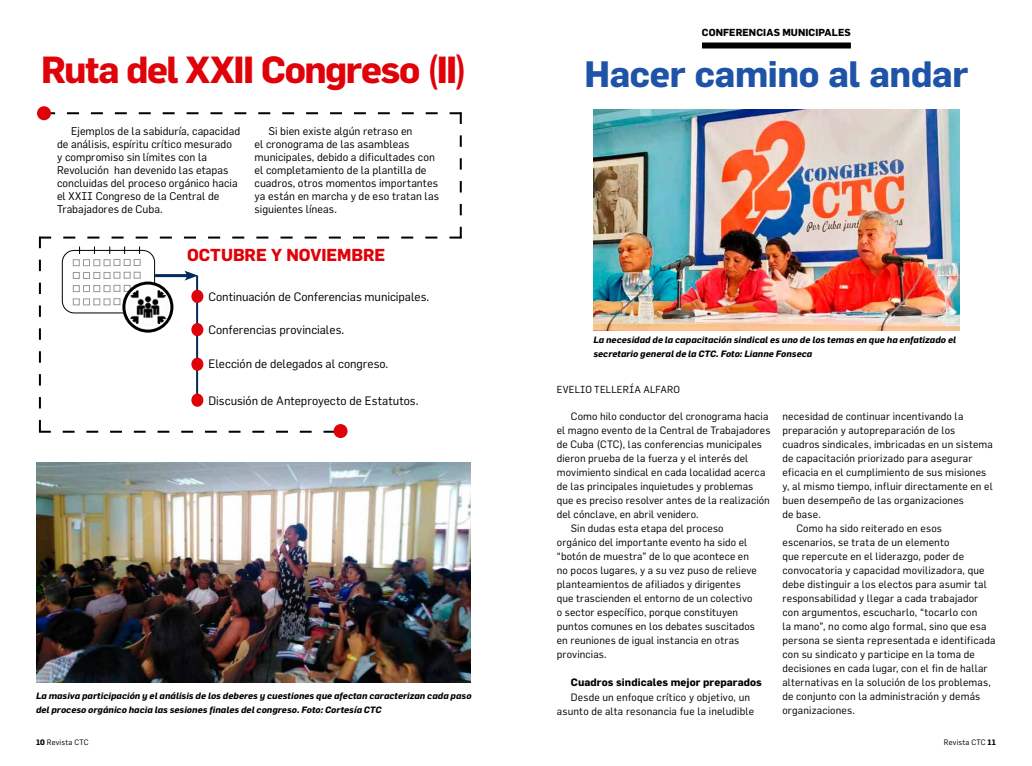
<style>
.page{position:relative;width:1032px;height:766px;background:#fff}
.page>*{position:absolute;margin:0;border:0;box-sizing:border-box;transform-origin:0 0}
.t1{font:700 37px "Flama";letter-spacing:-.04em;color:#e00209}
.t2{font:700 36px "Flama";letter-spacing:-.01em;color:#1e53a8}
.t3{font:700 17px "Flama";letter-spacing:-.005em;color:#e00209}
.t4{font:12px "Flama";letter-spacing:-.005em;color:#000}
.t5{font:11px/13px "Flama";color:#000}
.t6{font:10.5px/14px "Flama";letter-spacing:.01em;color:#000}
.t7{font:700 10.5px "Flama";letter-spacing:.01em;color:#000}
.t8{font:700 10px "Flama";letter-spacing:.005em;color:#000}
.t9{font:10px "Flama";letter-spacing:.015em;color:#000}
.t10{font:italic 700 9px/14px "Flama";letter-spacing:.01em;color:#000}
.t11{font:7.7px "Flama";letter-spacing:.02em;color:#000}
.s1{font-weight:700}
</style>
<div class="page">
<div style="left:702px;top:42px;width:149px;height:6px;background:#000"></div>
<img style="left:593px;top:109px;width:366px;height:221px">
<div style="left:37px;top:106px;width:14px;height:14px;background:#e00209;border-radius:50%"></div>
<svg style="left:39px;top:112px;width:423px;height:320px"></svg>
<hr style="left:196px;top:275px;width:2px;height:124px;background:#002b5b">
<div style="left:191px;top:289px;width:12px;height:14px;background:#e00209;border-radius:50%"></div>
<div style="left:191px;top:323px;width:12px;height:13px;background:#e00209;border-radius:50%"></div>
<div style="left:191px;top:357px;width:12px;height:14px;background:#e00209;border-radius:50%"></div>
<div style="left:191px;top:393px;width:12px;height:13px;background:#e00209;border-radius:50%"></div>
<img style="left:36px;top:462px;width:434px;height:220px">
<div style="left:334px;top:424px;width:14px;height:14px;background:#e00209;border-radius:50%"></div>
<h1 class="t1" style="left:41px;top:47px;width:427px">Ruta del XXII Congreso (II)</h1>
<p class="t5" style="left:57px;top:124px;width:185px;text-indent:14px">Ejemplos de la sabiduría, capacidad de análisis, espíritu crítico mesurado<br>y compromiso sin límites con la Revolución han devenido las etapas concluidas del proceso orgánico hacia el XXII Congreso de la Central de Trabajadores de Cuba.</p>
<p class="t5" style="left:255px;top:124px;width:186px;text-indent:14px">Si bien existe algún retraso en<br>el cronograma de las asambleas municipales, debido a dificultades con el completamiento de la plantilla de cuadros, otros momentos importantes ya están en marcha y de eso tratan las siguientes líneas.</p>
<h3 class="t3" style="left:187px;top:245px;width:200px">OCTUBRE Y NOVIEMBRE</h3>
<p class="t4" style="left:209px;top:289px;width:222px">Continuación de Conferencias municipales.</p>
<p class="t4" style="left:209px;top:322px;width:137px">Conferencias provinciales.</p>
<p class="t4" style="left:209px;top:357px;width:181px">Elección de delegados al congreso.</p>
<p class="t4" style="left:209px;top:393px;width:211px">Discusión de Anteproyecto de Estatutos.</p>
<p class="t10" style="left:36px;top:687px;width:437px">La masiva participación y el análisis de los deberes y cuestiones que afectan caracterizan cada paso del proceso orgánico hacia las sesiones finales del congreso. Foto: Cortesía CTC</p>
<p class="t8" style="left:702px;top:27px;width:150px">CONFERENCIAS MUNICIPALES</p>
<h2 class="t2" style="left:585px;top:53px;width:385px">Hacer camino al andar</h2>
<p class="t10" style="left:593px;top:332px;width:364px">La necesidad de la capacitación sindical es uno de los temas en que ha enfatizado el secretario general de la CTC. Foto: Lianne Fonseca</p>
<p class="t9" style="left:557px;top:383px;width:125px">EVELIO TELLERÍA ALFARO</p>
<p class="t6" style="left:571px;top:409px;width:199px">Como hilo conductor del cronograma hacia</p>
<p class="t6" style="left:557px;top:423px;width:215px">el magno evento de la Central de Trabajadores</p>
<p class="t6" style="left:557px;top:437px;width:207px">de Cuba (CTC), las conferencias municipales</p>
<p class="t6" style="left:557px;top:451px;width:193px">dieron prueba de la fuerza y el interés del</p>
<p class="t6" style="left:557px;top:465px;width:210px">movimiento sindical en cada localidad acerca</p>
<p class="t6" style="left:557px;top:479px;width:198px">de las principales inquietudes y problemas</p>
<p class="t6" style="left:557px;top:493px;width:214px">que es preciso resolver antes de la realización</p>
<p class="t6" style="left:557px;top:507px;width:143px">del cónclave, en abril venidero.</p>
<p class="t6" style="left:571px;top:521px;width:154px">Sin dudas esta etapa del proceso</p>
<p class="t6" style="left:557px;top:535px;width:192px">orgánico del importante evento ha sido el</p>
<p class="t6" style="left:557px;top:549px;width:194px">“botón de muestra” de lo que acontece en</p>
<p class="t6" style="left:557px;top:563px;width:201px">no pocos lugares, y a su vez puso de relieve</p>
<p class="t6" style="left:557px;top:577px;width:185px">planteamientos de afiliados y dirigentes</p>
<p class="t6" style="left:557px;top:591px;width:197px">que trascienden el entorno de un colectivo</p>
<p class="t6" style="left:557px;top:605px;width:183px">o sector específico, porque constituyen</p>
<p class="t6" style="left:557px;top:619px;width:199px">puntos comunes en los debates suscitados</p>
<p class="t6" style="left:557px;top:633px;width:184px">en reuniones de igual instancia en otras</p>
<p class="t6" style="left:557px;top:647px;width:51px">provincias.</p>
<p class="t7" style="left:571px;top:675px;width:193px">Cuadros sindicales mejor preparados</p>
<p class="t6" style="left:557px;top:689px;width:199px;text-indent:14px">Desde un enfoque crítico y objetivo, un asunto de alta resonancia fue la ineludible</p>
<p class="t6" style="left:782px;top:409px;width:182px">necesidad de continuar incentivando la</p>
<p class="t6" style="left:782px;top:423px;width:174px">preparación y autopreparación de los</p>
<p class="t6" style="left:782px;top:437px;width:212px">cuadros sindicales, imbricadas en un sistema</p>
<p class="t6" style="left:782px;top:451px;width:192px">de capacitación priorizado para asegurar</p>
<p class="t6" style="left:782px;top:465px;width:205px">eficacia en el cumplimiento de sus misiones</p>
<p class="t6" style="left:782px;top:479px;width:212px">y, al mismo tiempo, influir directamente en el</p>
<p class="t6" style="left:782px;top:493px;width:183px">buen desempeño de las organizaciones</p>
<p class="t6" style="left:782px;top:507px;width:40px">de base.</p>
<p class="t6" style="left:796px;top:521px;width:147px">Como ha sido reiterado en esos</p>
<p class="t6" style="left:782px;top:535px;width:168px">escenarios, se trata de un elemento</p>
<p class="t6" style="left:782px;top:549px;width:183px">que repercute en el liderazgo, poder de</p>
<p class="t6" style="left:782px;top:563px;width:204px">convocatoria y capacidad movilizadora, que</p>
<p class="t6" style="left:782px;top:577px;width:206px">debe distinguir a los electos para asumir tal</p>
<p class="t6" style="left:782px;top:591px;width:197px">responsabilidad y llegar a cada trabajador</p>
<p class="t6" style="left:782px;top:605px;width:196px">con argumentos, escucharlo, “tocarlo con</p>
<p class="t6" style="left:782px;top:619px;width:206px">la mano”, no como algo formal, sino que esa</p>
<p class="t6" style="left:782px;top:633px;width:214px">persona se sienta representada e identificada</p>
<p class="t6" style="left:782px;top:647px;width:194px">con su sindicato y participe en la toma de</p>
<p class="t6" style="left:782px;top:661px;width:207px">decisiones en cada lugar, con el fin de hallar</p>
<p class="t6" style="left:782px;top:675px;width:210px">alternativas en la solución de los problemas,</p>
<p class="t6" style="left:782px;top:689px;width:199px">de conjunto con la administración y demás</p>
<p class="t6" style="left:782px;top:703px;width:74px">organizaciones.</p>
<p class="t11" style="left:36px;top:737px;width:54px"><span class="s1">10</span> Revista CTC</p>
<p class="t11" style="left:944px;top:737px;width:54px">Revista CTC <span class="s1">11</span></p>
</div>
